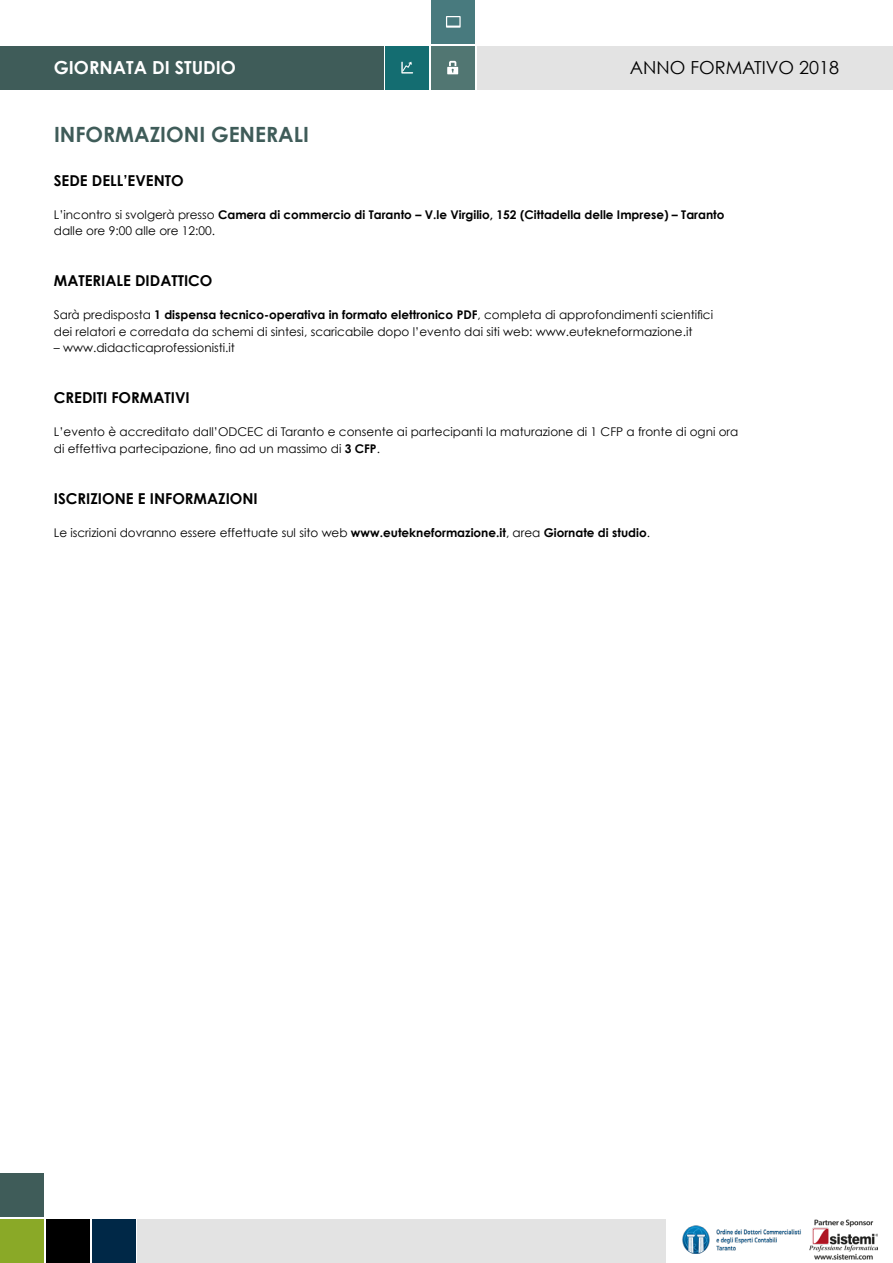
<style>
.page{position:relative;width:893px;height:1263px;background:#fff}
.page>*{position:absolute;margin:0;border:0;box-sizing:border-box;transform-origin:0 0}
.t1{font:700 21px "Century Gothic";color:#3f5c59}
.t2{font:18px "Century Gothic";color:#000}
.t3{font:700 18px "Century Gothic";color:#fff}
.t4{font:700 15px "Century Gothic";color:#000}
.t5{font:12px/16.5px "Century Gothic";color:#000}
.t6{font:700 12px/16.5px "Century Gothic";color:#000}
.s1{font-weight:400}
.s2{font-weight:700}
</style>
<div class="page">
<div style="left:0;top:46px;width:384px;height:43px;background:#3f5c59"></div>
<div style="left:477px;top:46px;width:416px;height:43px;background:#e3e3e3"></div>
<div style="left:431px;top:46px;width:44px;height:43px;background:#517672"></div>
<div style="left:431px;top:0;width:44px;height:44px;background:#487a7e"></div>
<div style="left:385px;top:46px;width:44px;height:43px;background:#146d71"></div>
<svg style="left:447px;top:61px;width:11px;height:13px"></svg>
<svg style="left:446px;top:16px;width:15px;height:12px"></svg>
<svg style="left:401px;top:62px;width:12px;height:12px"></svg>
<div style="left:0;top:1219px;width:44px;height:44px;background:#8aa927"></div>
<div style="left:0;top:1173px;width:44px;height:44px;background:#3f5c59"></div>
<div style="left:92px;top:1219px;width:44px;height:44px;background:#002847"></div>
<div style="left:46px;top:1219px;width:44px;height:44px;background:#000"></div>
<div style="left:138px;top:1219px;width:528px;height:44px;background:#e3e3e3"></div>
<img style="left:810px;top:1219px;width:67px;height:41px">
<img style="left:682px;top:1226px;width:119px;height:27px">
<h2 class="t3" style="left:54px;top:56px;width:184px">GIORNATA DI STUDIO</h2>
<h2 class="t2" style="left:630px;top:57px;width:211px">ANNO FORMATIVO 2018</h2>
<h1 class="t1" style="left:54px;top:122px;width:256px">INFORMAZIONI GENERALI</h1>
<p class="t4" style="left:54px;top:171px;width:131px">SEDE DELL’EVENTO</p>
<p class="t6" style="left:54px;top:206px;width:672px"><span class="s1">L’incontro si svolgerà presso</span> Camera di commercio di Taranto – V.le Virgilio, 152 (Cittadella delle Imprese) – Taranto <span class="s1">dalle ore 9:00 alle ore 12:00.</span></p>
<p class="t4" style="left:54px;top:271px;width:160px">MATERIALE DIDATTICO</p>
<p class="t5" style="left:54px;top:306px;width:661px">Sarà predisposta <span class="s2">1 dispensa tecnico-operativa in formato elettronico PDF</span>, completa di approfondimenti scientifici dei relatori e corredata da schemi di sintesi, scaricabile dopo l’evento dai siti web: www.eutekneformazione.it</p>
<p class="t5" style="left:54px;top:339px;width:183px">– www.didacticaprofessionisti.it</p>
<p class="t4" style="left:54px;top:388px;width:137px">CREDITI FORMATIVI</p>
<p class="t5" style="left:54px;top:423px;width:686px">L’evento è accreditato dall’ODCEC di Taranto e consente ai partecipanti la maturazione di 1 CFP a fronte di ogni ora di effettiva partecipazione, fino ad un massimo di <span class="s2">3 CFP</span>.</p>
<p class="t4" style="left:54px;top:489px;width:206px">ISCRIZIONE E INFORMAZIONI</p>
<p class="t5" style="left:54px;top:524px;width:598px">Le iscrizioni dovranno essere effettuate sul sito web <span class="s2">www.eutekneformazione.it</span>, area <span class="s2">Giornate di studio</span>.</p>
</div>
